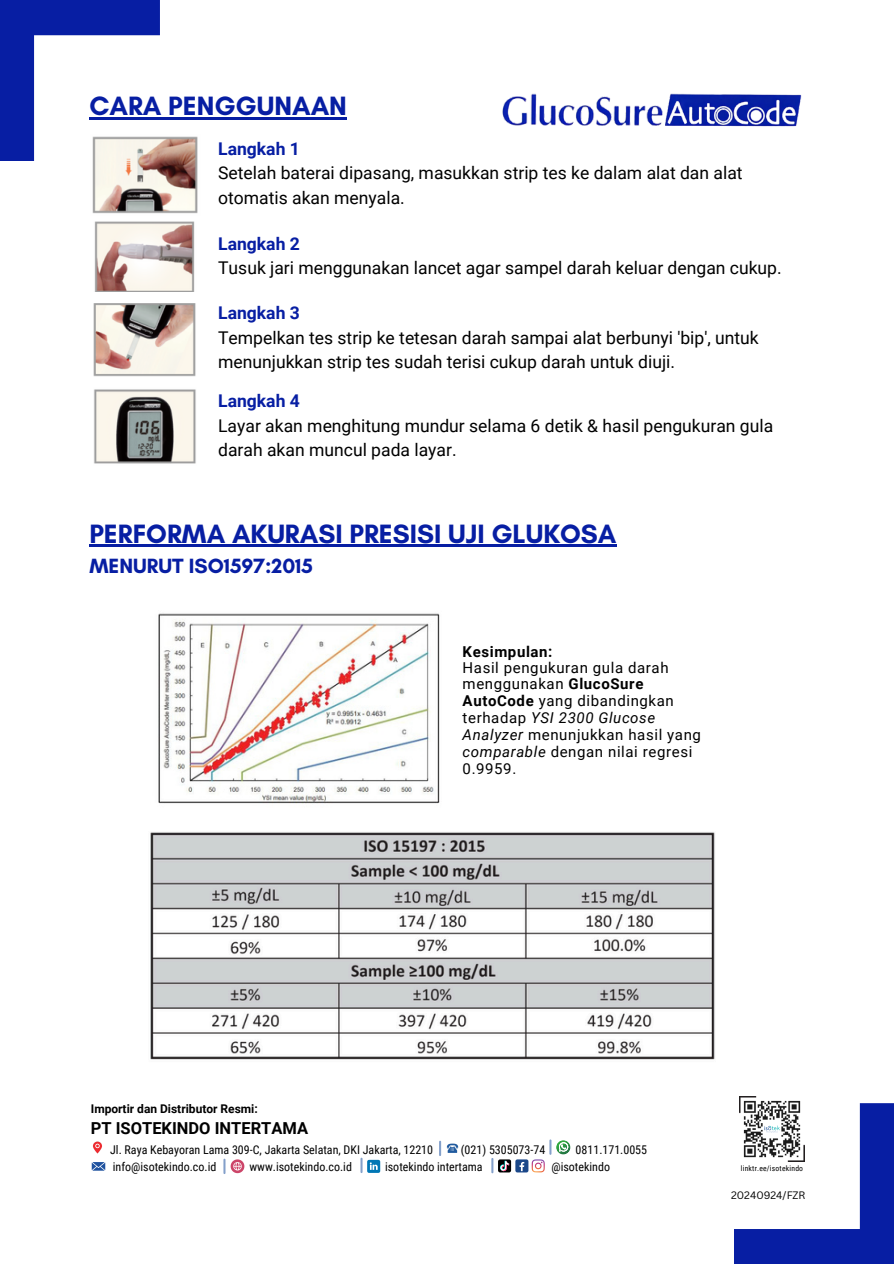
<style>
.page{position:relative;width:894px;height:1264px;background:#fff}
.page>*{position:absolute;margin:0;border:0;box-sizing:border-box;transform-origin:0 0}
.t1{font:700 27px "Glacial Indifference";color:#071ea3}
.t2{font:700 21px "Glacial Indifference";color:#071ea3}
.t3{font:17.55px/24.5px "Roboto";color:#000}
.t4{font:700 16.5px "Roboto";color:#000}
.t5{font:15px/16.6px "Roboto";letter-spacing:.04em;color:#000}
.t6{font:12px "Roboto Condensed";color:#000}
.t7{font:700 12px "Roboto";color:#000}
.t8{font:10.5px "Canva Sans";color:#000}
.t9{font:7.65px "Roboto Condensed";letter-spacing:.025em;color:#000}
.s1{font-weight:700;color:#071ea3}
.s2{font-weight:700}
.s3{font-style:italic}
</style>
<div class="page">
<svg style="left:0;top:0;width:160px;height:161px"></svg>
<svg style="left:734px;top:1103px;width:159px;height:160px"></svg>
<img style="left:158px;top:613px;width:282px;height:191px">
<img style="left:93px;top:1141px;width:9px;height:13px">
<svg style="left:439px;top:1140px;width:19px;height:15px"></svg>
<svg style="left:92px;top:1162px;width:13px;height:8px"></svg>
<div style="left:515px;top:1159px;width:13px;height:13px;background:#1a4789;border-radius:2px"></div>
<svg style="left:519px;top:1162px;width:5px;height:9px"></svg>
<img style="left:739px;top:1096px;width:65px;height:65px">
<svg style="left:531px;top:1140px;width:39px;height:32px"></svg>
<svg style="left:223px;top:1159px;width:21px;height:14px"></svg>
<svg style="left:491px;top:1158px;width:20px;height:14px"></svg>
<svg style="left:360px;top:1158px;width:20px;height:14px"></svg>
<img style="left:89px;top:133px;width:109px;height:81px">
<img style="left:94px;top:222px;width:101px;height:70px">
<img style="left:93px;top:303px;width:103px;height:73px">
<img style="left:94px;top:389px;width:102px;height:75px">
<img style="left:150px;top:832px;width:565px;height:228px">
<hr style="left:89px;top:545px;width:352px;height:2px;background:#071ea3">
<hr style="left:441px;top:545px;width:175px;height:2px;background:#071ea3">
<hr style="left:89px;top:117px;width:258px;height:2px;background:#071ea3">
<img style="left:666px;top:93px;width:136px;height:34px">
<img style="left:502px;top:93px;width:164px;height:33px">
<p class="t1" style="left:89px;top:89px;width:259px">CARA PENGGUNAAN</p>
<p class="t3" style="left:218px;top:137px;width:525px"><span class="s1">Langkah 1<br></span>Setelah baterai dipasang, masukkan strip tes ke dalam alat dan alat otomatis akan menyala.</p>
<p class="t3" style="left:218px;top:232px;width:565px;line-height:23.7px"><span class="s1">Langkah 2<br></span>Tusuk jari menggunakan lancet agar sampel darah keluar dengan cukup.</p>
<h2 class="t3" style="left:218px;top:301px;width:542px"><span class="s1">Langkah 3<br></span>Tempelkan tes strip ke tetesan darah sampai alat berbunyi 'bip', untuk menunjukkan strip tes sudah terisi cukup darah untuk diuji.</h2>
<p class="t3" style="left:218px;top:389px;width:556px"><span class="s1">Langkah 4<br></span>Layar akan menghitung mundur selama 6 detik &amp; hasil pengukuran gula darah akan muncul pada layar.</p>
<h1 class="t1" style="left:89px;top:517px;width:528px">PERFORMA AKURASI PRESISI UJI GLUKOSA</h1>
<h1 class="t2" style="left:89px;top:553px;width:225px">MENURUT ISO1597:2015</h1>
<p class="t5" style="left:462px;top:643px;width:240px"><span class="s2">Kesimpulan:<br></span>Hasil pengukuran gula darah menggunakan <span class="s2">GlucoSure<br>AutoCode</span> yang dibandingkan terhadap <span class="s3">YSI 2300 Glucose<br>Analyzer</span> menunjukkan hasil yang <span class="s3">comparable</span> dengan nilai regresi<br>0.9959.</p>
<p class="t7" style="left:91px;top:1101px;width:168px">Importir dan Distributor Resmi:</p>
<p class="t4" style="left:91px;top:1118px;width:219px">PT ISOTEKINDO INTERTAMA</p>
<p class="t6" style="left:110px;top:1142px;width:324px">Jl. Raya Kebayoran Lama 309-C, Jakarta Selatan, DKI Jakarta, 12210</p>
<p class="t6" style="left:461px;top:1142px;width:86px">(021) 5305073-74</p>
<p class="t6" style="left:575px;top:1142px;width:73px">0811.171.0055</p>
<p class="t6" style="left:113px;top:1159px;width:105px">info@isotekindo.co.id</p>
<p class="t6" style="left:249px;top:1159px;width:104px">www.isotekindo.co.id</p>
<p class="t6" style="left:385px;top:1159px;width:99px">isotekindo intertama</p>
<p class="t6" style="left:551px;top:1159px;width:60px">@isotekindo</p>
<p class="t9" style="left:740px;top:1163px;width:64px">linktr.ee/isotekindo</p>
<h2 class="t8" style="left:731px;top:1187px;width:76px">20240924/FZR</h2>
</div>
